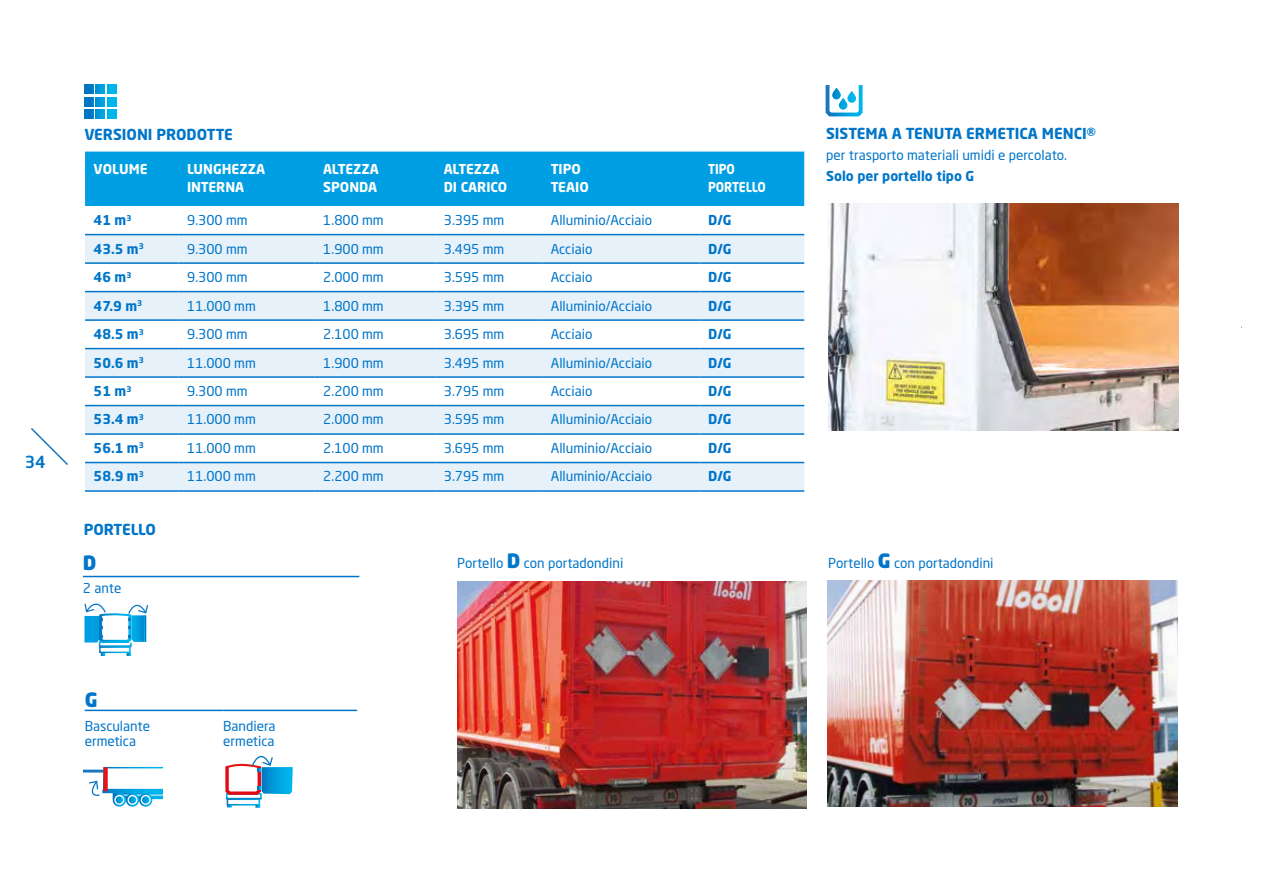
<style>
.page{position:relative;width:1263px;height:893px;background:#fff}
.page>*{position:absolute;margin:0;border:0;box-sizing:border-box;transform-origin:0 0}
.t1{font:900 19.5px "Neo Sans W1 G";color:#0075c9}
.t2{font:500 16.5px "Neo Sans W1 G";color:#0075c9}
.t3{font:700 15px "Neo Sans W1 G";color:#0075c9}
.t4{font:700 15px "Neo Sans W1 G";letter-spacing:-.02em;color:#0075c9}
.t5{font:13.5px/15px "Neo Sans W1 G";color:#0075c9}
.t6{font:700 13.5px "Neo Sans W1 G";color:#0075c9}
.t7{font:700 13.5px/18px "Neo Sans W1 G";color:#fff}
.t8{font:700 13.5px/18px "Neo Sans W1 G";color:#fff;scale:.89 1}
.s1{font-weight:900;font-size:19.5px}
</style>
<div class="page">
<svg style="left:31px;top:428px;width:37px;height:37px"></svg>
<img style="left:457px;top:581px;width:350px;height:228px">
<img style="left:828px;top:203px;width:350px;height:227px">
<svg style="left:84px;top:603px;width:64px;height:53px"></svg>
<div style="left:99px;top:646px;width:32px;height:7px;border:2px solid #fff"></div>
<svg style="left:825px;top:85px;width:38px;height:32px"></svg>
<img style="left:828px;top:580px;width:350px;height:227px">
<hr style="left:83px;top:770px;width:21px;height:2px;background:#1877bd">
<svg style="left:84px;top:85px;width:32px;height:34px"></svg>
<div style="left:85px;top:152px;width:719px;height:54px;background:#009fe3"></div>
<svg style="left:85px;top:235px;width:719px;height:255px;fill:#e6f1fa"></svg>
<svg style="left:85px;top:321px;width:719px;height:55px"></svg>
<hr style="left:85px;top:234px;width:94px;height:1px;background:#0075c9">
<hr style="left:179px;top:234px;width:136px;height:1px;background:#0075c9">
<hr style="left:315px;top:234px;width:120px;height:1px;background:#0075c9">
<hr style="left:435px;top:234px;width:107px;height:1px;background:#0075c9">
<hr style="left:542px;top:234px;width:157px;height:1px;background:#0075c9">
<hr style="left:699px;top:234px;width:105px;height:1px;background:#0075c9">
<hr style="left:85px;top:262px;width:94px;height:2px;background:#0075c9">
<hr style="left:179px;top:262px;width:136px;height:2px;background:#0075c9">
<hr style="left:315px;top:262px;width:120px;height:2px;background:#0075c9">
<hr style="left:435px;top:262px;width:107px;height:2px;background:#0075c9">
<hr style="left:542px;top:262px;width:157px;height:2px;background:#0075c9">
<hr style="left:699px;top:262px;width:105px;height:2px;background:#0075c9">
<hr style="left:85px;top:291px;width:94px;height:1px;background:#0075c9">
<hr style="left:179px;top:291px;width:136px;height:1px;background:#0075c9">
<hr style="left:315px;top:291px;width:120px;height:1px;background:#0075c9">
<hr style="left:435px;top:291px;width:107px;height:1px;background:#0075c9">
<hr style="left:542px;top:291px;width:157px;height:1px;background:#0075c9">
<hr style="left:699px;top:291px;width:105px;height:1px;background:#0075c9">
<hr style="left:85px;top:319px;width:94px;height:2px;background:#0075c9">
<hr style="left:179px;top:319px;width:136px;height:2px;background:#0075c9">
<hr style="left:315px;top:319px;width:120px;height:2px;background:#0075c9">
<hr style="left:435px;top:319px;width:107px;height:2px;background:#0075c9">
<hr style="left:542px;top:319px;width:157px;height:2px;background:#0075c9">
<hr style="left:699px;top:319px;width:105px;height:2px;background:#0075c9">
<hr style="left:85px;top:348px;width:94px;height:1px;background:#0075c9">
<hr style="left:179px;top:348px;width:136px;height:1px;background:#0075c9">
<hr style="left:315px;top:348px;width:120px;height:1px;background:#0075c9">
<hr style="left:435px;top:348px;width:107px;height:1px;background:#0075c9">
<hr style="left:542px;top:348px;width:157px;height:1px;background:#0075c9">
<hr style="left:699px;top:348px;width:105px;height:1px;background:#0075c9">
<hr style="left:85px;top:376px;width:94px;height:2px;background:#0075c9">
<hr style="left:179px;top:376px;width:136px;height:2px;background:#0075c9">
<hr style="left:315px;top:376px;width:120px;height:2px;background:#0075c9">
<hr style="left:435px;top:376px;width:107px;height:2px;background:#0075c9">
<hr style="left:542px;top:376px;width:157px;height:2px;background:#0075c9">
<hr style="left:699px;top:376px;width:105px;height:2px;background:#0075c9">
<hr style="left:85px;top:405px;width:94px;height:1px;background:#0075c9">
<hr style="left:179px;top:405px;width:136px;height:1px;background:#0075c9">
<hr style="left:315px;top:405px;width:120px;height:1px;background:#0075c9">
<hr style="left:435px;top:405px;width:107px;height:1px;background:#0075c9">
<hr style="left:542px;top:405px;width:157px;height:1px;background:#0075c9">
<hr style="left:699px;top:405px;width:105px;height:1px;background:#0075c9">
<hr style="left:85px;top:433px;width:94px;height:2px;background:#0075c9">
<hr style="left:179px;top:433px;width:136px;height:2px;background:#0075c9">
<hr style="left:315px;top:433px;width:120px;height:2px;background:#0075c9">
<hr style="left:435px;top:433px;width:107px;height:2px;background:#0075c9">
<hr style="left:542px;top:433px;width:157px;height:2px;background:#0075c9">
<hr style="left:699px;top:433px;width:105px;height:2px;background:#0075c9">
<hr style="left:85px;top:462px;width:94px;height:1px;background:#0075c9">
<hr style="left:179px;top:462px;width:136px;height:1px;background:#0075c9">
<hr style="left:315px;top:462px;width:120px;height:1px;background:#0075c9">
<hr style="left:435px;top:462px;width:107px;height:1px;background:#0075c9">
<hr style="left:542px;top:462px;width:157px;height:1px;background:#0075c9">
<hr style="left:699px;top:462px;width:105px;height:1px;background:#0075c9">
<hr style="left:85px;top:490px;width:94px;height:2px;background:#0075c9">
<hr style="left:179px;top:490px;width:136px;height:2px;background:#0075c9">
<hr style="left:315px;top:490px;width:120px;height:2px;background:#0075c9">
<hr style="left:435px;top:490px;width:107px;height:2px;background:#0075c9">
<hr style="left:542px;top:490px;width:157px;height:2px;background:#0075c9">
<hr style="left:699px;top:490px;width:105px;height:2px;background:#0075c9">
<hr style="left:83px;top:576px;width:276px;height:1px;background:#0075c9">
<svg style="left:85px;top:711px;width:272px;height:97px"></svg>
<hr style="left:85px;top:710px;width:138px;height:1px;background:#0075c9">
<hr style="left:223px;top:710px;width:134px;height:1px;background:#0075c9">
<p class="t2" style="left:25px;top:451px;width:22px">34</p>
<p class="t3" style="left:84px;top:125px;width:150px">VERSIONI PRODOTTE</p>
<p class="t7" style="left:94px;top:160px;width:56px">VOLUME</p>
<p class="t7" style="left:187px;top:160px;width:80px">LUNGHEZZA<br>INTERNA</p>
<p class="t7" style="left:323px;top:160px;width:57px">ALTEZZA<br>SPONDA</p>
<p class="t7" style="left:444px;top:160px;width:65px">ALTEZZA<br>DI CARICO</p>
<p class="t7" style="left:551px;top:160px;width:40px">TIPO<br>TEAIO</p>
<p class="t8" style="left:708px;top:160px;width:67px">TIPO<br>PORTELLO</p>
<p class="t6" style="left:94px;top:211px;width:39px">41 m<sup>3</sup></p>
<p class="t5" style="left:187px;top:212px;width:62px">9.300 mm</p>
<p class="t5" style="left:323px;top:212px;width:62px">1.800 mm</p>
<p class="t5" style="left:444px;top:212px;width:62px">3.395 mm</p>
<p class="t5" style="left:551px;top:212px;width:103px">Alluminio/Acciaio</p>
<p class="t6" style="left:708px;top:211px;width:25px">D/G</p>
<p class="t6" style="left:94px;top:240px;width:52px">43.5 m<sup>3</sup></p>
<p class="t5" style="left:187px;top:241px;width:62px">9.300 mm</p>
<p class="t5" style="left:323px;top:241px;width:62px">1.900 mm</p>
<p class="t5" style="left:444px;top:241px;width:62px">3.495 mm</p>
<p class="t5" style="left:551px;top:241px;width:43px">Acciaio</p>
<p class="t6" style="left:708px;top:240px;width:25px">D/G</p>
<p class="t6" style="left:94px;top:268px;width:39px">46 m<sup>3</sup></p>
<p class="t5" style="left:187px;top:269px;width:62px">9.300 mm</p>
<p class="t5" style="left:323px;top:269px;width:62px">2.000 mm</p>
<p class="t5" style="left:444px;top:269px;width:62px">3.595 mm</p>
<p class="t5" style="left:551px;top:269px;width:43px">Acciaio</p>
<p class="t6" style="left:708px;top:268px;width:25px">D/G</p>
<p class="t6" style="left:94px;top:297px;width:50px">47.9 m<sup>3</sup></p>
<p class="t5" style="left:187px;top:298px;width:70px">11.000 mm</p>
<p class="t5" style="left:323px;top:298px;width:62px">1.800 mm</p>
<p class="t5" style="left:444px;top:298px;width:62px">3.395 mm</p>
<p class="t5" style="left:551px;top:298px;width:103px">Alluminio/Acciaio</p>
<p class="t6" style="left:708px;top:297px;width:25px">D/G</p>
<p class="t6" style="left:94px;top:325px;width:52px">48.5 m<sup>3</sup></p>
<p class="t5" style="left:187px;top:326px;width:62px">9.300 mm</p>
<p class="t5" style="left:323px;top:326px;width:62px">2.100 mm</p>
<p class="t5" style="left:444px;top:326px;width:62px">3.695 mm</p>
<p class="t5" style="left:551px;top:326px;width:43px">Acciaio</p>
<p class="t6" style="left:708px;top:325px;width:25px">D/G</p>
<p class="t6" style="left:94px;top:354px;width:52px">50.6 m<sup>3</sup></p>
<p class="t5" style="left:187px;top:355px;width:70px">11.000 mm</p>
<p class="t5" style="left:323px;top:355px;width:62px">1.900 mm</p>
<p class="t5" style="left:444px;top:355px;width:62px">3.495 mm</p>
<p class="t5" style="left:551px;top:355px;width:103px">Alluminio/Acciaio</p>
<p class="t6" style="left:708px;top:354px;width:25px">D/G</p>
<p class="t6" style="left:94px;top:382px;width:39px">51 m<sup>3</sup></p>
<p class="t5" style="left:187px;top:383px;width:62px">9.300 mm</p>
<p class="t5" style="left:323px;top:383px;width:62px">2.200 mm</p>
<p class="t5" style="left:444px;top:383px;width:62px">3.795 mm</p>
<p class="t5" style="left:551px;top:383px;width:43px">Acciaio</p>
<p class="t6" style="left:708px;top:382px;width:25px">D/G</p>
<p class="t6" style="left:94px;top:411px;width:52px">53.4 m<sup>3</sup></p>
<p class="t5" style="left:187px;top:412px;width:70px">11.000 mm</p>
<p class="t5" style="left:323px;top:412px;width:62px">2.000 mm</p>
<p class="t5" style="left:444px;top:412px;width:62px">3.595 mm</p>
<p class="t5" style="left:551px;top:412px;width:103px">Alluminio/Acciaio</p>
<p class="t6" style="left:708px;top:411px;width:25px">D/G</p>
<p class="t6" style="left:94px;top:439px;width:52px">56.1 m<sup>3</sup></p>
<p class="t5" style="left:187px;top:440px;width:70px">11.000 mm</p>
<p class="t5" style="left:323px;top:440px;width:62px">2.100 mm</p>
<p class="t5" style="left:444px;top:440px;width:62px">3.695 mm</p>
<p class="t5" style="left:551px;top:440px;width:103px">Alluminio/Acciaio</p>
<p class="t6" style="left:708px;top:439px;width:25px">D/G</p>
<p class="t6" style="left:94px;top:468px;width:52px">58.9 m<sup>3</sup></p>
<p class="t5" style="left:187px;top:469px;width:70px">11.000 mm</p>
<p class="t5" style="left:323px;top:469px;width:62px">2.200 mm</p>
<p class="t5" style="left:444px;top:469px;width:62px">3.795 mm</p>
<p class="t5" style="left:551px;top:469px;width:103px">Alluminio/Acciaio</p>
<p class="t6" style="left:708px;top:468px;width:25px">D/G</p>
<p class="t4" style="left:84px;top:519px;width:74px">PORTELLO</p>
<p class="t3" style="left:826px;top:124px;width:271px">SISTEMA A TENUTA ERMETICA MENCI®</p>
<p class="t5" style="left:826px;top:147px;width:242px">per trasporto materiali umidi e percolato.</p>
<p class="t6" style="left:826px;top:167px;width:149px">Solo per portello tipo G</p>
<h1 class="t1" style="left:83px;top:550px;width:15px">D</h1>
<p class="t5" style="left:83px;top:581px;width:40px">2 ante</p>
<p class="t5" style="left:457px;top:556px;width:168px">Portello <span class="s1">D</span> con portadondini</p>
<p class="t5" style="left:828px;top:556px;width:167px">Portello <span class="s1">G</span> con portadondini</p>
<h1 class="t1" style="left:85px;top:687px;width:14px">G</h1>
<p class="t5" style="left:85px;top:718px;width:67px">Basculante ermetica</p>
<p class="t5" style="left:223px;top:718px;width:54px">Bandiera ermetica</p>
</div>
